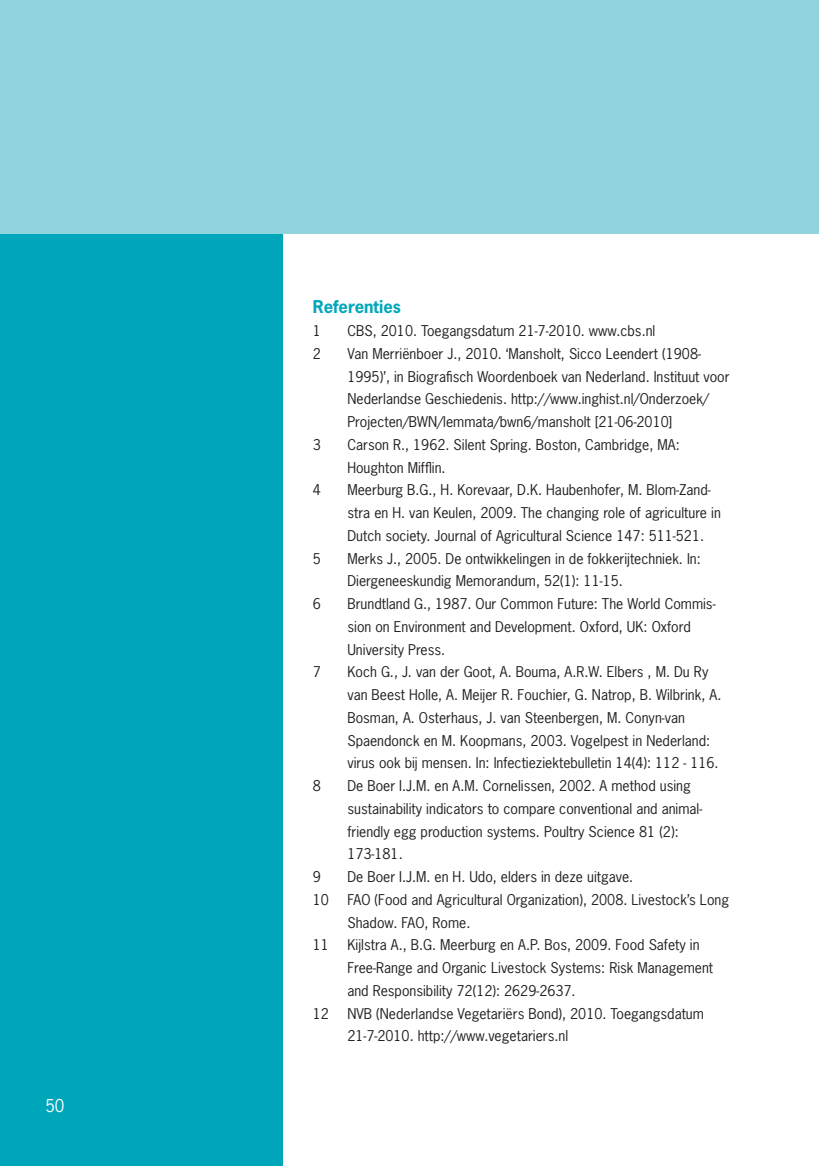
<style>
.page{position:relative;width:819px;height:1166px;background:#fff}
.page>*{position:absolute;margin:0;border:0;box-sizing:border-box;transform-origin:0 0}
.t1{font:700 16.62px "News Gothic Std";color:#00a7ba}
.t2{font:16.62px "News Gothic Std";color:#fff}
.t3{font:14px/22.8px "News Gothic Std";color:#231f20}
</style>
<div class="page">
<div style="left:0;top:234px;width:283px;height:932px;background:#00a7ba"></div>
<hr style="left:818px;top:791px;width:1px;height:288px;background:#00a7ba">
<div style="left:0;top:0;width:819px;height:234px;background:#92d4de"></div>
<p class="t2" style="left:45px;top:1095px;width:21px">50</p>
<p class="t1" style="left:313px;top:296px;width:90px">Referenties</p>
<p class="t3" style="left:313px;top:319px;width:10px">1</p>
<p class="t3" style="left:347px;top:319px;width:309px">CBS, 2010. Toegangsdatum 21-7-2010. www.cbs.nl</p>
<p class="t3" style="left:313px;top:342px;width:10px">2</p>
<p class="t3" style="left:347px;top:342px;width:383px">Van Merriënboer J., 2010. ‘Mansholt, Sicco Leendert (1908- 1995)’, in Biografisch Woordenboek van Nederland. Instituut voor Nederlandse Geschiedenis. http://www.inghist.nl/Onderzoek/ Projecten/BWN/lemmata/bwn6/mansholt [21-06-2010]</p>
<p class="t3" style="left:313px;top:433px;width:10px">3</p>
<p class="t3" style="left:347px;top:433px;width:334px">Carson R., 1962. Silent Spring. Boston, Cambridge, MA:<br>Houghton Mifflin.</p>
<p class="t3" style="left:313px;top:478px;width:10px">4</p>
<p class="t3" style="left:347px;top:478px;width:375px">Meerburg B.G., H. Korevaar, D.K. Haubenhofer, M. Blom-Zand&shy;stra en H. van Keulen, 2009. The changing role of agriculture in<br>Dutch society. Journal of Agricultural Science 147: 511-521.</p>
<p class="t3" style="left:313px;top:547px;width:10px">5</p>
<p class="t3" style="left:347px;top:547px;width:355px">Merks J., 2005. De ontwikkelingen in de fokkerijtechniek. In:<br>Diergeneeskundig Memorandum, 52(1): 11-15.</p>
<p class="t3" style="left:313px;top:592px;width:10px">6</p>
<p class="t3" style="left:347px;top:592px;width:369px">Brundtland G., 1987. Our Common Future: The World Commis&shy;sion on Environment and Development. Oxford, UK: Oxford<br>University Press.</p>
<p class="t3" style="left:313px;top:660px;width:10px">7</p>
<p class="t3" style="left:347px;top:660px;width:375px">Koch G., J. van der Goot, A. Bouma, A.R.W. Elbers , M. Du Ry van Beest Holle, A. Meijer R. Fouchier, G. Natrop, B. Wilbrink, A.<br>Bosman, A. Osterhaus, J. van Steenbergen, M. Conyn-van Spaendonck en M. Koopmans, 2003. Vogelpest in Nederland: virus ook bij mensen. In: Infectieziektebulletin 14(4): 112 - 116.</p>
<p class="t3" style="left:313px;top:774px;width:10px">8</p>
<p class="t3" style="left:347px;top:774px;width:356px">De Boer I.J.M. en A.M. Cornelissen, 2002. A method using sustainability indicators to compare conventional and animal&shy;friendly egg production systems. Poultry Science 81 (2):<br>173-181.</p>
<p class="t3" style="left:313px;top:865px;width:10px">9</p>
<p class="t3" style="left:347px;top:865px;width:287px">De Boer I.J.M. en H. Udo, elders in deze uitgave.</p>
<p class="t3" style="left:313px;top:888px;width:18px">10</p>
<p class="t3" style="left:347px;top:888px;width:383px">FAO (Food and Agricultural Organization), 2008. Livestock’s Long<br>Shadow. FAO, Rome.</p>
<p class="t3" style="left:313px;top:933px;width:18px">11</p>
<p class="t3" style="left:347px;top:933px;width:367px">Kijlstra A., B.G. Meerburg en A.P. Bos, 2009. Food Safety in<br>Free-Range and Organic Livestock Systems: Risk Management and Responsibility 72(12): 2629-2637.</p>
<p class="t3" style="left:313px;top:1002px;width:18px">12</p>
<p class="t3" style="left:347px;top:1002px;width:358px">NVB (Nederlandse Vegetariërs Bond), 2010. Toegangsdatum<br>21-7-2010. http://www.vegetariers.nl</p>
</div>
